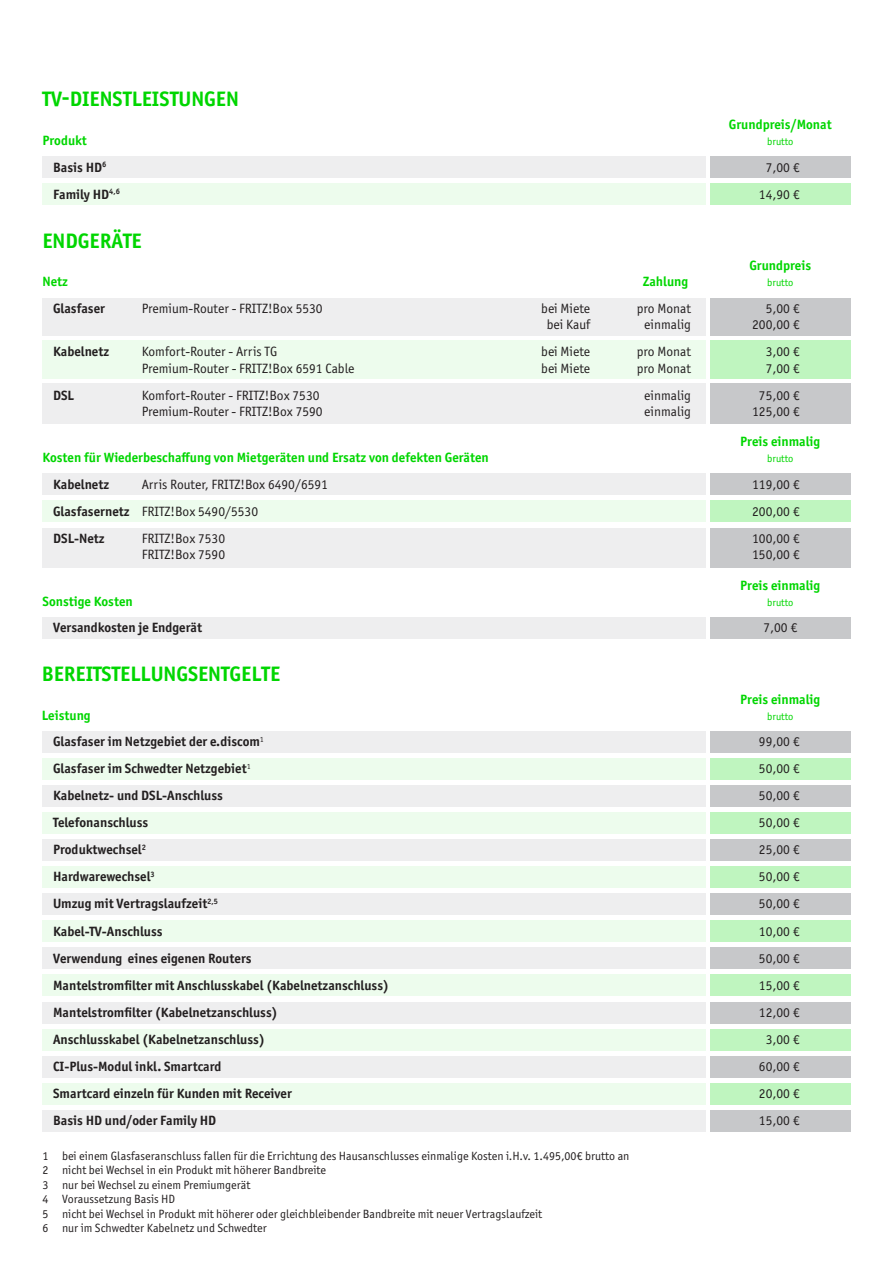
<style>
.page{position:relative;width:893px;height:1263px;background:#fff}
.page>*{position:absolute;margin:0;border:0;box-sizing:border-box;transform-origin:0 0}
.t1{font:700 21px "Officina Sans ITC Pro";color:#00d600}
.t2{font:700 13.5px/27px "Officina Sans ITC Pro";color:#231f20}
.t3{font:13.5px/27px "Officina Sans ITC Pro";color:#231f20}
.t4{font:700 13.5px "Officina Sans ITC Pro";color:#00d600}
.t5{font:12px/14.4px "Officina Sans ITC Pro";color:#231f20}
.t6{font:10.5px "Officina Sans ITC Pro";color:#00d600}
.s1{font-weight:700}
</style>
<div class="page">
<div style="left:43px;top:1083px;width:663px;height:21px;background:#edfced"></div>
<div style="left:43px;top:1110px;width:663px;height:21px;background:#eeeeef"></div>
<div style="left:710px;top:1083px;width:140px;height:21px;background:#bff5bf"></div>
<div style="left:710px;top:1110px;width:140px;height:21px;background:#c7c8ca"></div>
<div style="left:43px;top:383px;width:663px;height:41px;background:#eeeeef"></div>
<div style="left:710px;top:383px;width:140px;height:41px;background:#c7c8ca"></div>
<div style="left:43px;top:157px;width:663px;height:21px;background:#eeeeef"></div>
<div style="left:43px;top:184px;width:663px;height:21px;background:#edfced"></div>
<div style="left:710px;top:157px;width:140px;height:21px;background:#c7c8ca"></div>
<div style="left:710px;top:184px;width:140px;height:21px;background:#bff5bf"></div>
<div style="left:43px;top:298px;width:663px;height:37px;background:#eeeeef"></div>
<div style="left:43px;top:340px;width:663px;height:38px;background:#edfced"></div>
<div style="left:710px;top:298px;width:140px;height:37px;background:#c7c8ca"></div>
<div style="left:710px;top:340px;width:140px;height:38px;background:#bff5bf"></div>
<div style="left:43px;top:473px;width:663px;height:22px;background:#eeeeef"></div>
<div style="left:43px;top:500px;width:663px;height:22px;background:#edfced"></div>
<div style="left:43px;top:528px;width:663px;height:40px;background:#eeeeef"></div>
<div style="left:710px;top:473px;width:140px;height:22px;background:#c7c8ca"></div>
<div style="left:710px;top:500px;width:140px;height:22px;background:#bff5bf"></div>
<div style="left:710px;top:528px;width:140px;height:40px;background:#c7c8ca"></div>
<div style="left:43px;top:617px;width:663px;height:21px;background:#eeeeef"></div>
<div style="left:710px;top:617px;width:140px;height:21px;background:#c7c8ca"></div>
<div style="left:43px;top:731px;width:663px;height:21px;background:#eeeeef"></div>
<div style="left:43px;top:758px;width:663px;height:22px;background:#edfced"></div>
<div style="left:43px;top:786px;width:663px;height:21px;background:#eeeeef"></div>
<div style="left:43px;top:813px;width:663px;height:21px;background:#edfced"></div>
<div style="left:43px;top:840px;width:663px;height:21px;background:#eeeeef"></div>
<div style="left:43px;top:867px;width:663px;height:21px;background:#edfced"></div>
<div style="left:43px;top:894px;width:663px;height:21px;background:#eeeeef"></div>
<div style="left:43px;top:921px;width:663px;height:21px;background:#edfced"></div>
<div style="left:43px;top:948px;width:663px;height:21px;background:#eeeeef"></div>
<div style="left:43px;top:975px;width:663px;height:21px;background:#edfced"></div>
<div style="left:43px;top:1002px;width:663px;height:21px;background:#eeeeef"></div>
<div style="left:43px;top:1029px;width:663px;height:21px;background:#edfced"></div>
<div style="left:43px;top:1056px;width:663px;height:21px;background:#eeeeef"></div>
<div style="left:710px;top:731px;width:140px;height:21px;background:#c7c8ca"></div>
<div style="left:710px;top:758px;width:140px;height:22px;background:#bff5bf"></div>
<div style="left:710px;top:786px;width:140px;height:21px;background:#c7c8ca"></div>
<div style="left:710px;top:813px;width:140px;height:21px;background:#bff5bf"></div>
<div style="left:710px;top:840px;width:140px;height:21px;background:#c7c8ca"></div>
<div style="left:710px;top:867px;width:140px;height:21px;background:#bff5bf"></div>
<div style="left:710px;top:894px;width:140px;height:21px;background:#c7c8ca"></div>
<div style="left:710px;top:921px;width:140px;height:21px;background:#bff5bf"></div>
<div style="left:710px;top:948px;width:140px;height:21px;background:#c7c8ca"></div>
<div style="left:710px;top:975px;width:140px;height:21px;background:#bff5bf"></div>
<div style="left:710px;top:1002px;width:140px;height:21px;background:#c7c8ca"></div>
<div style="left:710px;top:1029px;width:140px;height:21px;background:#bff5bf"></div>
<div style="left:710px;top:1056px;width:140px;height:21px;background:#c7c8ca"></div>
<h1 class="t1" style="left:43px;top:86px;width:198px">TV-DIENSTLEISTUNGEN</h1>
<p class="t4" style="left:43px;top:132px;width:46px">Produkt</p>
<p class="t2" style="left:53px;top:154px;width:68px">Basis HD<sup>6<br></sup>Family HD<sup>4,6</sup></p>
<h1 class="t1" style="left:43px;top:227px;width:101px">ENDGERÄTE</h1>
<p class="t4" style="left:43px;top:273px;width:27px">Netz</p>
<p class="t2" style="left:53px;top:295px;width:53px">Glasfaser</p>
<p class="t3" style="left:142px;top:295px;width:183px">Premium-Router - FRITZ!Box 5530</p>
<p class="t3" style="left:541px;top:300px;width:50px;line-height:16.2px;text-align:center">bei Miete bei Kauf</p>
<p class="t2" style="left:53px;top:338px;width:58px">Kabelnetz</p>
<p class="t3" style="left:142px;top:338px;width:137px">Komfort-Router - Arris TG</p>
<p class="t3" style="left:541px;top:338px;width:50px">bei Miete</p>
<p class="t3" style="left:142px;top:354px;width:214px">Premium-Router - FRITZ!Box 6591 Cable</p>
<p class="t3" style="left:541px;top:354px;width:50px">bei Miete</p>
<p class="t2" style="left:53px;top:381px;width:23px">DSL</p>
<p class="t3" style="left:142px;top:387px;width:183px;line-height:16.2px">Komfort-Router - FRITZ!Box 7530<br>Premium-Router - FRITZ!Box 7590</p>
<p class="t4" style="left:43px;top:449px;width:448px">Kosten für Wiederbeschaffung von Mietgeräten und Ersatz von defekten Geräten</p>
<p class="t3" style="left:53px;top:470px;width:276px;text-indent:89px">Arris Router, FRITZ!Box 6490/6591<br><span class="s1">Glasfasernetz</span> FRITZ!Box 5490/5530<br><span class="s1">DSL-Netz</span></p>
<p class="t2" style="left:53px;top:470px;width:58px">Kabelnetz</p>
<p class="t3" style="left:142px;top:530px;width:85px;line-height:16.2px">FRITZ!Box 7530<br>FRITZ!Box 7590</p>
<p class="t4" style="left:43px;top:593px;width:92px">Sonstige Kosten</p>
<p class="t2" style="left:53px;top:614px;width:150px">Versandkosten je Endgerät</p>
<p class="t4" style="left:643px;top:273px;width:47px">Zahlung</p>
<p class="t3" style="left:637px;top:300px;width:56px;line-height:16.2px;text-align:center">pro Monat einmalig</p>
<p class="t3" style="left:637px;top:344px;width:56px;line-height:16.2px">pro Monat pro Monat</p>
<p class="t3" style="left:644px;top:387px;width:48px;line-height:16.2px">einmalig einmalig</p>
<p class="t4" style="left:729px;top:116px;width:104px">Grundpreis/Monat</p>
<p class="t6" style="left:767px;top:135px;width:28px">brutto</p>
<p class="t3" style="left:759px;top:154px;width:42px;text-align:center">7,00 €<br>14,90 €</p>
<p class="t4" style="left:749px;top:257px;width:63px">Grundpreis</p>
<p class="t6" style="left:767px;top:277px;width:28px">brutto</p>
<p class="t3" style="left:752px;top:300px;width:49px;line-height:16.2px;text-align:right">5,00 €<br>200,00 €</p>
<p class="t3" style="left:766px;top:344px;width:35px;line-height:16.2px">3,00 €<br>7,00 €</p>
<p class="t3" style="left:752px;top:387px;width:49px;line-height:16.2px;text-align:center">75,00 €<br>125,00 €</p>
<p class="t4" style="left:740px;top:433px;width:82px">Preis einmalig</p>
<p class="t6" style="left:767px;top:452px;width:28px">brutto</p>
<p class="t3" style="left:752px;top:470px;width:49px;text-align:justify">119,00 € 200,00 € 100,00 €</p>
<p class="t3" style="left:752px;top:541px;width:49px">150,00 €</p>
<p class="t4" style="left:740px;top:577px;width:82px">Preis einmalig</p>
<p class="t6" style="left:767px;top:596px;width:28px">brutto</p>
<p class="t3" style="left:763px;top:614px;width:35px">7,00 €</p>
<h1 class="t1" style="left:42px;top:661px;width:240px">BEREITSTELLUNGSENTGELTE</h1>
<p class="t4" style="left:42px;top:707px;width:50px">Leistung</p>
<p class="t6" style="left:767px;top:710px;width:28px">brutto</p>
<p class="t2" style="left:53px;top:728px;width:337px">Glasfaser im Netzgebiet der e.discom<sup>1<br></sup>Glasfaser im Schwedter Netzgebiet<sup>1<br></sup>Kabelnetz- und DSL-Anschluss<br>Telefonanschluss<br>Produktwechsel<sup>2<br></sup>Hardwarewechsel<sup>3<br></sup>Umzug mit Vertragslaufzeit<sup>2,5<br></sup>Kabel-TV-Anschluss<br>Verwendung eines eigenen Routers<br>Mantelstromfilter mit Anschlusskabel (Kabelnetzanschluss)<br>Mantelstromfilter (Kabelnetzanschluss)<br>Anschlusskabel (Kabelnetzanschluss)<br>CI-Plus-Modul inkl. Smartcard<br>Smartcard einzeln für Kunden mit Receiver<br>Basis HD und/oder Family HD</p>
<p class="t3" style="left:759px;top:728px;width:42px;text-align:center">99,00 €<br>50,00 €<br>50,00 €<br>50,00 €<br>25,00 €<br>50,00 €<br>50,00 €<br>10,00 €<br>50,00 €<br>15,00 €<br>12,00 €<br>3,00 €<br>60,00 €<br>20,00 €<br>15,00 €</p>
<p class="t5" style="left:43px;top:1149px;width:588px">1 bei einem Glasfaseranschluss fallen für die Errichtung des Hausanschlusses einmalige Kosten i.H.v. 1.495,00€ brutto an 2 nicht bei Wechsel in ein Produkt mit höherer Bandbreite<br>3 nur bei Wechsel zu einem Premiumgerät<br>4 Voraussetzung Basis HD<br>5 nicht bei Wechsel in Produkt mit höherer oder gleichbleibender Bandbreite mit neuer Vertragslaufzeit<br>6 nur im Schwedter Kabelnetz und Schwedter</p>
<p class="t4" style="left:740px;top:691px;width:82px">Preis einmalig</p>
</div>
